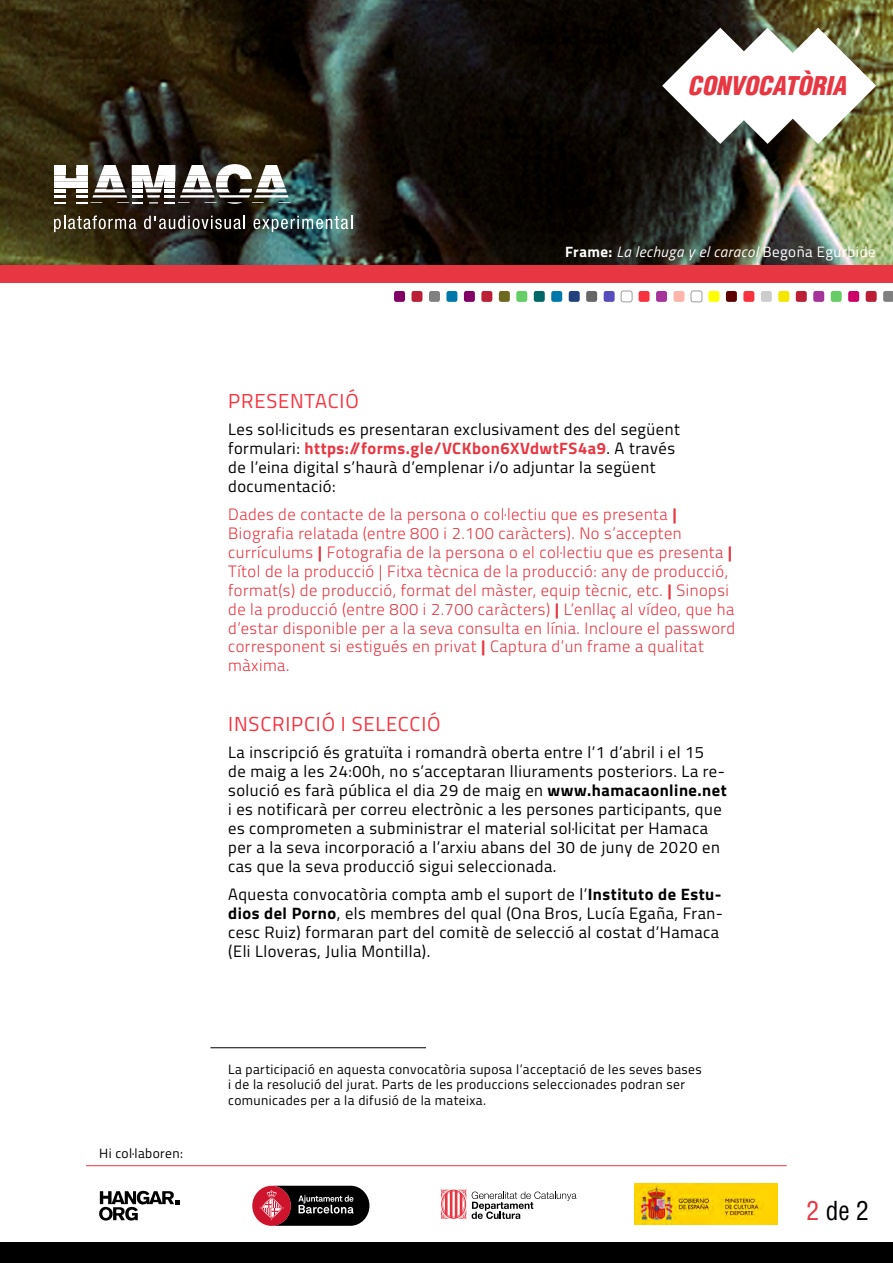
<style>
.page{position:relative;width:893px;height:1263px;background:#fff}
.page>*{position:absolute;margin:0;border:0;box-sizing:border-box;transform-origin:0 0}
.t1{font:condensed 25.5px "Helvetica";color:#000}
.t2{font:italic 900 condensed 25.2px "Helvetica";color:#e73743}
.t3{font:20.25px "Titillium";letter-spacing:.04em;color:#f73340}
.t4{font:16.5px/18.9px "Titillium";letter-spacing:.03em;color:#000}
.t5{font:300 16.5px/18.9px "Titillium";letter-spacing:.03em;color:#e73743}
.t6{font:italic 15px "Titillium";letter-spacing:.03em;color:#fff}
.t7{font:13.5px/15.5px "Titillium";letter-spacing:.03em;color:#000}
.s1{font-weight:700;font-style:normal}
.s2{font-style:normal}
.s3{font-weight:700;color:#e73743}
.s4{font-weight:700}
.s5{color:#e73743}
</style>
<div class="page">
<img style="left:0;top:0;width:893px;height:265px">
<div style="left:0;top:1243px;width:893px;height:20px;background:#000"></div>
<hr style="left:210px;top:1047px;width:216px;height:1px;background:#000">
<div style="left:656px;top:291px;width:11px;height:11px;background:#a63399;border-radius:2px"></div>
<div style="left:639px;top:291px;width:11px;height:11px;background:#f73340;border-radius:2px"></div>
<div style="left:778px;top:291px;width:11px;height:11px;background:#f4e600;border-radius:2px"></div>
<div style="left:796px;top:291px;width:11px;height:11px;background:#bc1e35;border-radius:2px"></div>
<div style="left:708px;top:291px;width:11px;height:11px;background:#ff0;border-radius:2px"></div>
<div style="left:726px;top:291px;width:11px;height:11px;background:#5e0000;border-radius:2px"></div>
<div style="left:743px;top:291px;width:11px;height:11px;background:#f73340;border-radius:2px"></div>
<div style="left:761px;top:291px;width:11px;height:11px;background:#ccc;border-radius:2px"></div>
<div style="left:411px;top:291px;width:11px;height:11px;background:#bc1e35;border-radius:2px"></div>
<div style="left:429px;top:291px;width:11px;height:11px;background:#808080;border-radius:2px"></div>
<div style="left:446px;top:291px;width:11px;height:11px;background:#0078ab;border-radius:2px"></div>
<div style="left:464px;top:291px;width:11px;height:11px;background:#820063;border-radius:2px"></div>
<div style="left:481px;top:291px;width:11px;height:11px;background:#bc1e35;border-radius:2px"></div>
<div style="left:499px;top:291px;width:11px;height:11px;background:#6e691f;border-radius:2px"></div>
<div style="left:516px;top:291px;width:11px;height:11px;background:#6c6;border-radius:2px"></div>
<div style="left:534px;top:291px;width:11px;height:11px;background:#066;border-radius:2px"></div>
<div style="left:551px;top:291px;width:11px;height:11px;background:#0078ab;border-radius:2px"></div>
<div style="left:569px;top:291px;width:11px;height:11px;background:#21427d;border-radius:2px"></div>
<div style="left:586px;top:291px;width:11px;height:11px;background:#666;border-radius:2px"></div>
<div style="left:604px;top:291px;width:11px;height:11px;background:#574dbd;border-radius:2px"></div>
<div style="left:621px;top:291px;width:11px;height:11px;border:1px solid #9d9d9c;border-radius:2px"></div>
<div style="left:394px;top:291px;width:11px;height:11px;background:#820063;border-radius:2px"></div>
<div style="left:673px;top:291px;width:11px;height:11px;background:#ffb5ab;border-radius:2px"></div>
<div style="left:691px;top:291px;width:11px;height:11px;border:1px solid #9d9d9c;border-radius:2px"></div>
<div style="left:813px;top:291px;width:11px;height:11px;background:#a63399;border-radius:2px"></div>
<div style="left:831px;top:291px;width:11px;height:11px;background:#6c6;border-radius:2px"></div>
<div style="left:848px;top:291px;width:11px;height:11px;background:#c06;border-radius:2px"></div>
<div style="left:866px;top:291px;width:11px;height:11px;background:#bc1e35;border-radius:2px"></div>
<svg style="left:883px;top:291px;width:10px;height:11px"></svg>
<div style="left:0;top:265px;width:893px;height:18px;background:#e73743"></div>
<svg style="left:662px;top:28px;width:214px;height:116px"></svg>
<hr style="left:86px;top:1165px;width:701px;height:1px;background:#e73743">
<svg style="left:99px;top:1190px;width:80px;height:31px"></svg>
<svg style="left:472px;top:1191px;width:104px;height:28px"></svg>
<svg style="left:441px;top:1189px;width:25px;height:30px"></svg>
<img style="left:635px;top:1183px;width:142px;height:41px">
<svg style="left:252px;top:1186px;width:117px;height:40px;background:#5c3238"></svg>
<svg style="left:54px;top:164px;width:237px;height:40px"></svg>
<svg style="left:54px;top:216px;width:82px;height:16px"></svg>
<svg style="left:144px;top:216px;width:101px;height:13px"></svg>
<svg style="left:253px;top:216px;width:99px;height:16px;background:#638282"></svg>
<h2 class="t2" style="left:688px;top:70px;width:160px">CONVOCATÒRIA</h2>
<p class="t6" style="left:565px;top:241px;width:312px"><span class="s1">Frame:</span> La lechuga y el caracol <span class="s2">Begoña Egurbide</span></p>
<p class="t7" style="left:99px;top:1144px;width:85px">Hi col·laboren:</p>
<p class="t3" style="left:228px;top:386px;width:132px">PRESENTACIÓ</p>
<p class="t4" style="left:228px;top:419px;width:453px">Les sol·licituds es presentaran exclusivament des del següent formulari: <span class="s3">https://forms.gle/VCKbon6XVdwtFS4a9</span>. A través de l’eina digital s’haurà d’emplenar i/o adjuntar la següent documentació:</p>
<p class="t5" style="left:228px;top:504px;width:508px">Dades de contacte de la persona o col·lectiu que es presenta <span class="s4">| </span>Biografia relatada (entre 800 i 2.100 caràcters). No s’accepten currículums <span class="s4">|</span> Fotografia de la persona o el col·lectiu que es presenta <span class="s4">| </span>Títol de la producció | Fitxa tècnica de la producció: any de producció, format(s) de producció, format del màster, equip tècnic, etc. <span class="s4">|</span> Sinopsi de la producció (entre 800 i 2.700 caràcters) <span class="s4">|</span> L’enllaç al vídeo, que ha d’estar disponible per a la seva consulta en línia. Incloure el password corresponent si estigués en privat <span class="s4">|</span> Captura d’un frame a qualitat màxima.</p>
<p class="t3" style="left:228px;top:709px;width:214px">INSCRIPCIÓ I SELECCIÓ</p>
<p class="t4" style="left:228px;top:742px;width:500px">La inscripció és gratuïta i romandrà oberta entre l’1 d’abril i el 15<br>de maig a les 24:00h, no s’acceptaran lliuraments posteriors. La re&shy;solució es farà pública el dia 29 de maig en <span class="s4">www.hamacaonline.net </span>i es notificarà per correu electrònic a les persones participants, que es comprometen a subministrar el material sol·licitat per Hamaca per a la seva incorporació a l’arxiu abans del 30 de juny de 2020 en cas que la seva producció sigui seleccionada.</p>
<p class="t4" style="left:228px;top:883px;width:496px">Aquesta convocatòria compta amb el suport de l’<span class="s4">Instituto de Estu&shy;dios del Porno</span>, els membres del qual (Ona Bros, Lucía Egaña, Fran&shy;cesc Ruiz) formaran part del comitè de selecció al costat d’Hamaca (Eli Lloveras, Julia Montilla).</p>
<p class="t7" style="left:228px;top:1061px;width:475px">La participació en aquesta convocatòria suposa l’acceptació de les seves bases i de la resolució del jurat. Parts de les produccions seleccionades podran ser comunicades per a la difusió de la mateixa.</p>
<h1 class="t1" style="left:806px;top:1195px;width:64px"><span class="s5">2</span> de 2</h1>
</div>
